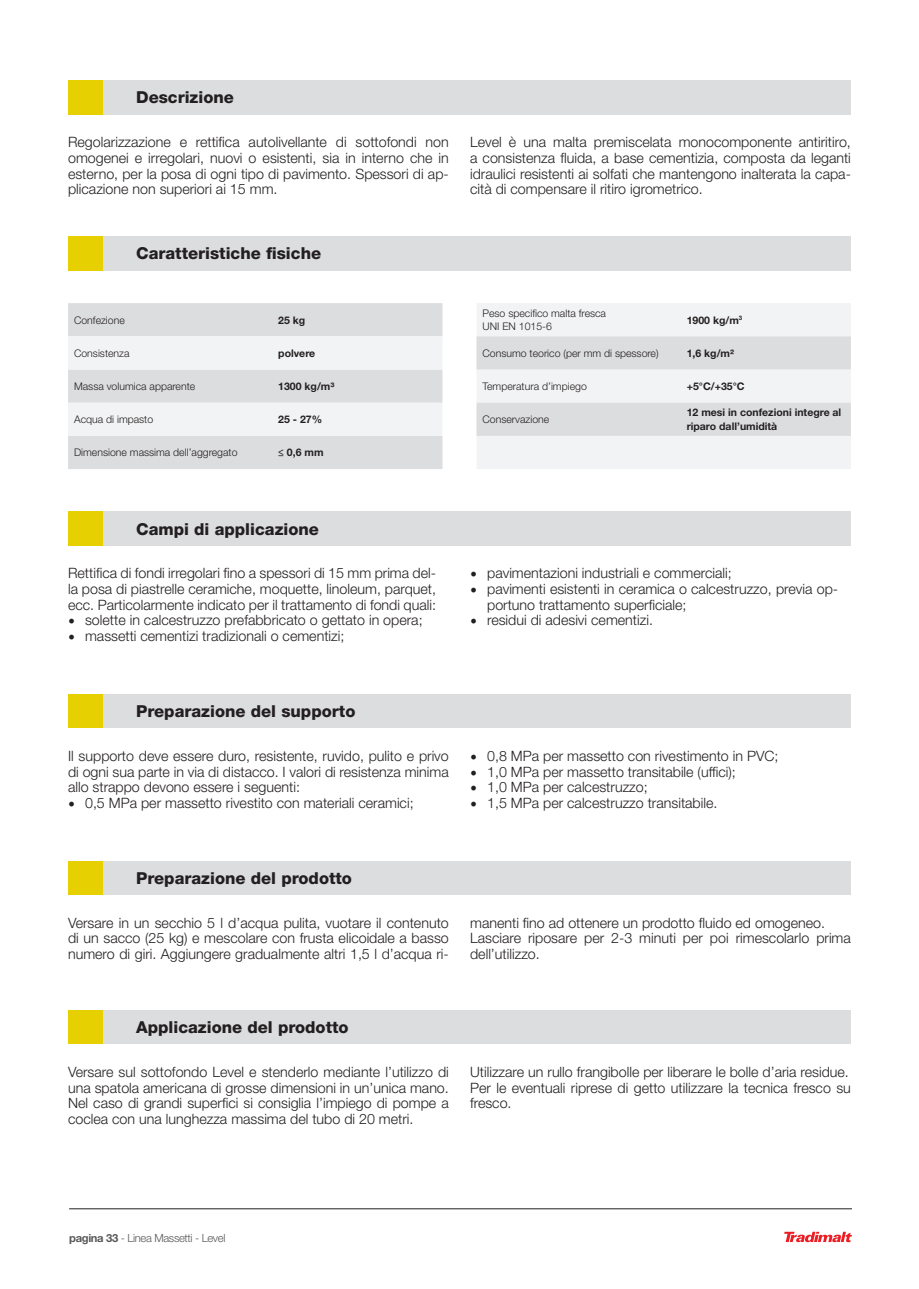
<style>
.page{position:relative;width:919px;height:1289px;background:#fff}
.page>*{position:absolute;margin:0;border:0;box-sizing:border-box;transform-origin:0 0}
.t1{font:800 16.5px "Helvetica Neue LT Std";color:#231f20}
.t2{font:300 14.25px/15.8px "Helvetica Neue LT Std";color:#231f20;text-align:justify}
.t3{font:300 11.25px "Helvetica Neue LT Std";letter-spacing:-.03em;color:#57585a}
.t4{font:300 10.5px/13.5px "Helvetica Neue LT Std";color:#231f20}
.t5{font:700 10.5px/13.5px "Helvetica Neue LT Std";color:#231f20}
.s1{font-family:"Minion Pro";font-weight:400;font-size:18px}
.s2{font-weight:700}
</style>
<div class="page">
<svg style="left:784px;top:1231px;width:67px;height:11px"></svg>
<hr style="left:69px;top:1208px;width:782px;height:1px;background:#231f20">
<div style="left:68px;top:80px;width:782px;height:34px;background:#dcdddf"></div>
<div style="left:68px;top:80px;width:34px;height:34px;background:#e7d002"></div>
<div style="left:69px;top:511px;width:781px;height:34px;background:#dcdddf"></div>
<div style="left:68px;top:511px;width:34px;height:34px;background:#e7d002"></div>
<div style="left:69px;top:694px;width:781px;height:33px;background:#dcdddf"></div>
<div style="left:68px;top:694px;width:34px;height:33px;background:#e7d002"></div>
<div style="left:68px;top:236px;width:782px;height:34px;background:#dcdddf"></div>
<div style="left:68px;top:236px;width:34px;height:34px;background:#e7d002"></div>
<div style="left:68px;top:303px;width:374px;height:166px;background:#dcdddf"></div>
<svg style="left:68px;top:336px;width:374px;height:100px"></svg>
<div style="left:477px;top:303px;width:373px;height:166px;background:#f2f3f4"></div>
<svg style="left:476px;top:336px;width:374px;height:100px"></svg>
<div style="left:68px;top:861px;width:782px;height:33px;background:#dcdddf"></div>
<div style="left:68px;top:861px;width:34px;height:33px;background:#e7d002"></div>
<div style="left:68px;top:1010px;width:782px;height:34px;background:#dcdddf"></div>
<div style="left:68px;top:1010px;width:34px;height:34px;background:#e7d002"></div>
<p class="t1" style="left:136px;top:87px;width:99px">Descrizione</p>
<p class="t2" style="left:68px;top:134px;width:382px">Regolarizzazione e rettifica autolivellante di sottofondi non omogenei e irregolari, nuovi o esistenti, sia in interno che in esterno, per la posa di ogni tipo di pavimento. Spessori di ap&shy;plicazione non superiori ai 15 mm.</p>
<p class="t2" style="left:470px;top:134px;width:382px">Level è una malta premiscelata monocomponente antiritiro, a consistenza fluida, a base cementizia, composta da leganti idraulici resistenti ai solfati che mantengono inalterata la capa&shy;cità di compensare il ritiro igrometrico.</p>
<p class="t1" style="left:136px;top:243px;width:186px">Caratteristiche fisiche</p>
<p class="t4" style="left:74px;top:313px;width:52px">Confezione</p>
<p class="t5" style="left:278px;top:313px;width:29px">25 kg</p>
<p class="t4" style="left:74px;top:346px;width:57px">Consistenza</p>
<p class="t5" style="left:278px;top:346px;width:38px">polvere</p>
<p class="t4" style="left:74px;top:379px;width:123px">Massa volumica apparente</p>
<p class="t5" style="left:278px;top:379px;width:58px">1300 kg/m³</p>
<p class="t4" style="left:74px;top:412px;width:81px">Acqua di impasto</p>
<p class="t5" style="left:278px;top:412px;width:45px">25 - 27%</p>
<p class="t4" style="left:74px;top:445px;width:165px">Dimensione massima dell’aggregato</p>
<p class="t5" style="left:278px;top:445px;width:47px">≤ 0,6 mm</p>
<p class="t4" style="left:482px;top:306px;width:125px">Peso specifico malta fresca<br>UNI EN 1015-6</p>
<p class="t5" style="left:686px;top:313px;width:57px">1900 kg/m<sup>3</sup></p>
<p class="t4" style="left:482px;top:346px;width:178px">Consumo teorico (per mm di spessore)</p>
<p class="t5" style="left:686px;top:346px;width:49px">1,6 kg/m²</p>
<p class="t4" style="left:482px;top:379px;width:106px">Temperatura d’impiego</p>
<p class="t5" style="left:686px;top:379px;width:59px">+5°C/+35°C</p>
<p class="t4" style="left:482px;top:412px;width:68px">Conservazione</p>
<p class="t5" style="left:686px;top:405px;width:156px">12 mesi in confezioni integre al riparo dall’umidità</p>
<p class="t1" style="left:136px;top:519px;width:184px">Campi di applicazione</p>
<p class="t2" style="left:68px;top:565px;width:369px">Rettifica di fondi irregolari fino a spessori di 15 mm prima del&shy;la posa di piastrelle ceramiche, moquette, linoleum, parquet, ecc. Particolarmente indicato per il trattamento di fondi quali:</p>
<p class="t2" style="left:68px;top:612px;width:356px"><span class="s1">•</span> solette in calcestruzzo prefabbricato o gettato in opera;</p>
<p class="t2" style="left:68px;top:628px;width:278px"><span class="s1">•</span> massetti cementizi tradizionali o cementizi;</p>
<p class="t2" style="left:470px;top:565px;width:263px"><span class="s1">•</span> pavimentazioni industriali e commerciali;</p>
<p class="t2" style="left:487px;top:580px;width:352px;text-indent:-17px"><span class="s1">•</span> pavimenti esistenti in ceramica o calcestruzzo, previa op&shy;portuno trattamento superficiale;</p>
<p class="t2" style="left:470px;top:612px;width:184px"><span class="s1">•</span> residui di adesivi cementizi.</p>
<p class="t1" style="left:136px;top:701px;width:221px">Preparazione del supporto</p>
<p class="t2" style="left:68px;top:747px;width:382px">Il supporto deve essere duro, resistente, ruvido, pulito e privo di ogni sua parte in via di distacco. I valori di resistenza minima allo strappo devono essere i seguenti:</p>
<p class="t2" style="left:68px;top:794px;width:347px"><span class="s1">•</span> 0,5 MPa per massetto rivestito con materiali ceramici;</p>
<p class="t2" style="left:470px;top:747px;width:310px"><span class="s1">•</span> 0,8 MPa per massetto con rivestimento in PVC;</p>
<p class="t2" style="left:470px;top:763px;width:267px"><span class="s1">•</span> 1,0 MPa per massetto transitabile (uffici);</p>
<p class="t2" style="left:470px;top:779px;width:179px"><span class="s1">•</span> 1,0 MPa per calcestruzzo;</p>
<p class="t2" style="left:470px;top:794px;width:249px"><span class="s1">•</span> 1,5 MPa per calcestruzzo transitabile.</p>
<p class="t1" style="left:136px;top:868px;width:217px">Preparazione del prodotto</p>
<p class="t2" style="left:68px;top:914px;width:382px">Versare in un secchio 5 l d’acqua pulita, vuotare il contenuto di un sacco (25 kg) e mescolare con frusta elicoidale a basso numero di giri. Aggiungere gradualmente altri 1,5 l d’acqua ri-</p>
<p class="t2" style="left:470px;top:914px;width:382px;text-align:left">manenti fino ad ottenere un prodotto fluido ed omogeneo.<br>Lasciare riposare per 2-3 minuti per poi rimescolarlo prima dell’utilizzo.</p>
<p class="t1" style="left:136px;top:1017px;width:214px">Applicazione del prodotto</p>
<p class="t2" style="left:68px;top:1063px;width:382px">Versare sul sottofondo Level e stenderlo mediante l’utilizzo di una spatola americana di grosse dimensioni in un’unica mano.<br>Nel caso di grandi superfici si consiglia l’impiego di pompe a coclea con una lunghezza massima del tubo di 20 metri.</p>
<p class="t2" style="left:470px;top:1063px;width:382px;text-align:left">Utilizzare un rullo frangibolle per liberare le bolle d’aria residue.<br>Per le eventuali riprese di getto utilizzare la tecnica fresco su fresco.</p>
<p class="t3" style="left:69px;top:1231px;width:158px"><span class="s2">pagina 33</span> - Linea Massetti - Level</p>
</div>
